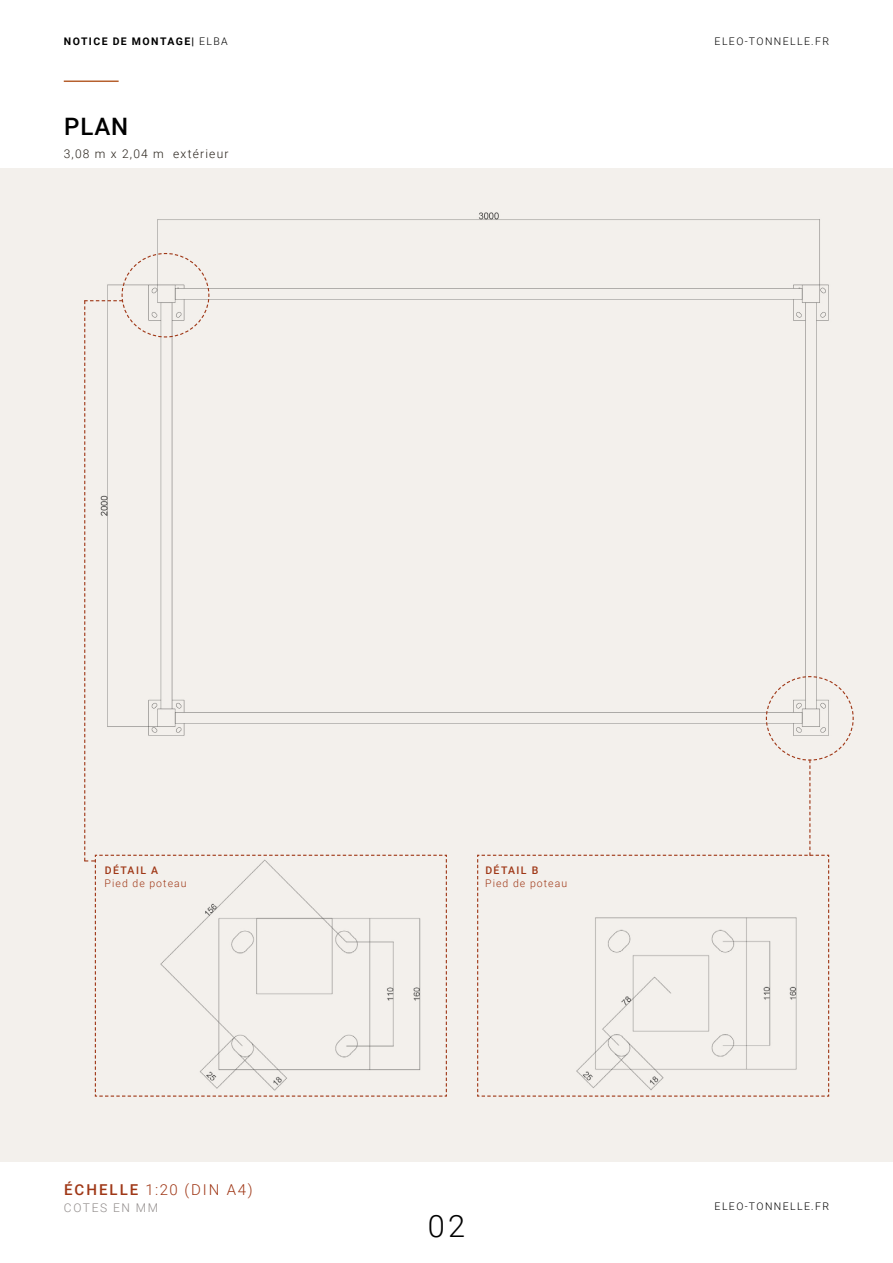
<style>
.page{position:relative;width:893px;height:1263px;background:#fff}
.page>*{position:absolute;margin:0;border:0;box-sizing:border-box;transform-origin:0 0}
.t1{font:300 30.75px "Roboto";color:#000}
.t2{font:500 24px "Roboto";color:#000}
.t3{font:300 15px "Roboto";letter-spacing:.125em;color:#9f3716}
.t4{font:300 12px "Roboto";letter-spacing:.1em;color:#28221b}
.t5{font:300 12px "Roboto";letter-spacing:.135em;color:#918c8b}
.t6{font:300 10.5px "Roboto";letter-spacing:.135em;color:#000}
.t7{font:300 10.5px "Roboto";letter-spacing:.1em;color:#9f3716}
.t8{font:700 10.5px "Roboto";letter-spacing:.135em;color:#000}
.t9{font:500 10.5px "Roboto";letter-spacing:.135em;color:#9f3716}
.s1{font-weight:300}
.s2{font-weight:500}
</style>
<div class="page">
<hr style="left:64px;top:80px;width:55px;height:2px;background:#b6602e">
<div style="left:0;top:168px;width:893px;height:993px;background:#f3f0ec"></div>
<img style="left:157px;top:212px;width:672px;height:512px">
<svg style="left:84px;top:252px;width:363px;height:845px"></svg>
<svg style="left:477px;top:675px;width:377px;height:179px"></svg>
<svg style="left:477px;top:854px;width:353px;height:243px"></svg>
<p class="t8" style="left:64px;top:34px;width:165px">NOTICE DE MONTAGE| <span class="s1">ELBA</span></p>
<p class="t6" style="left:715px;top:34px;width:116px">ELEO-TONNELLE.FR</p>
<h2 class="t2" style="left:64px;top:109px;width:66px">PLAN</h2>
<p class="t4" style="left:64px;top:145px;width:166px">3,08 m x 2,04 m extérieur</p>
<p class="t9" style="left:105px;top:863px;width:55px">DÉTAIL A</p>
<p class="t7" style="left:105px;top:876px;width:83px">Pied de poteau</p>
<p class="t9" style="left:485px;top:863px;width:54px">DÉTAIL B</p>
<p class="t7" style="left:485px;top:876px;width:83px">Pied de poteau</p>
<h3 class="t3" style="left:64px;top:1179px;width:190px"><span class="s2">ÉCHELLE</span> 1:20 (DIN A4)</h3>
<p class="t5" style="left:64px;top:1199px;width:96px">COTES EN MM</p>
<p class="t6" style="left:715px;top:1199px;width:116px">ELEO-TONNELLE.FR</p>
<h1 class="t1" style="left:428px;top:1205px;width:39px">02</h1>
</div>
